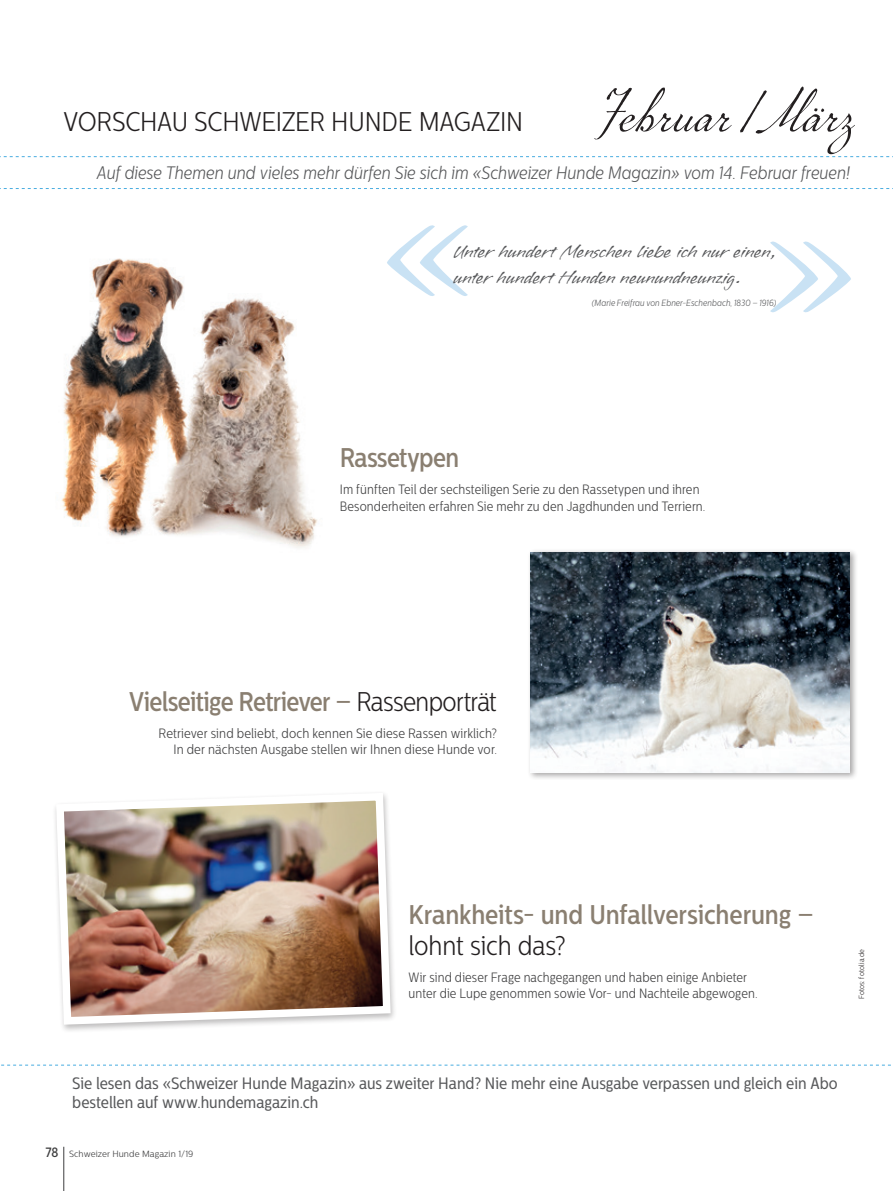
<style>
.page{position:relative;width:893px;height:1191px;background:#fff}
.page>*{position:absolute;margin:0;border:0;box-sizing:border-box;transform-origin:0 0}
.t1{font:200 180px "Caturrita";color:#c9e2f4}
.t2{font:72px "P22 Marcel Script";color:#231f20}
.t3{font:500 27px "Centrale Sans Cnd";letter-spacing:-.015em;color:#8a7f71}
.t4{font:300 27px "Centrale Sans Cnd";letter-spacing:-.01em;color:#231f20}
.t5{font:19.5px/25.5px "Vujahday Plain ROB";letter-spacing:-.005em;color:#57585a}
.t6{font:italic 300 18px "Centrale Sans Cnd";letter-spacing:-.005em;color:#57585a}
.t7{font:16.5px/19.8px "Centrale Sans Cnd";color:#57585a}
.t8{font:300 13.5px/16.2px "Centrale Sans Cnd";letter-spacing:.01em;color:#3e3e3f}
.t9{font:italic 300 9px "Centrale Sans Cnd";color:#57585a}
.t10{font:300 9px "Centrale Sans Cnd";letter-spacing:.01em;color:#3e3e3f;scale:1.1 1}
.t11{font:300 7.5px "Centrale Sans Cnd";letter-spacing:.02em;color:#231f20}
.s1{font-weight:300;color:#231f20}
.s2{font-weight:500;font-size:13.5px}
</style>
<div class="page">
<img style="left:55px;top:794px;width:339px;height:234px">
<div style="left:527px;top:548px;width:331px;height:232px;background:#231f20;opacity:.4"></div>
<img style="left:530px;top:552px;width:320px;height:220px">
<img style="left:61px;top:258px;width:256px;height:290px">
<hr style="left:64px;top:1146px;width:1px;height:45px;background:#3e3e3f">
<svg style="left:0;top:156px;width:893px;height:33px"></svg>
<svg style="left:1px;top:1064px;width:890px;height:1px"></svg>
<h3 class="t4" style="left:64px;top:107px;width:461px">VORSCHAU SCHWEIZER HUNDE MAGAZIN</h3>
<h2 class="t2" style="left:599px;top:79px;width:257px">Februar/März</h2>
<h3 class="t6" style="left:97px;top:163px;width:755px">Auf diese Themen und vieles mehr dürfen Sie sich im «Schweizer Hunde Magazin» vom 14. Februar freuen!</h3>
<h1 class="t1" style="left:383px;top:135px;width:90px">«</h1>
<h1 class="t1" style="left:766px;top:152px;width:90px">»</h1>
<h3 class="t5" style="left:454px;top:239px;width:322px">Unter hundert Menschen liebe ich nur einen, unter hundert Hunden neunundneunzig.</h3>
<p class="t9" style="left:592px;top:298px;width:186px">(Marie Freifrau von Ebner-Eschenbach, 1830 – 1916)</p>
<h3 class="t3" style="left:340px;top:442px;width:121px">Rassetypen</h3>
<p class="t8" style="left:340px;top:481px;width:367px">Im fünften Teil der sechsteiligen Serie zu den Rassetypen und ihren<br>Besonderheiten erfahren Sie mehr zu den Jagdhunden und Terriern.</p>
<h3 class="t3" style="left:129px;top:685px;width:369px">Vielseitige Retriever – <span class="s1">Rassenporträt</span></h3>
<p class="t8" style="left:159px;top:725px;width:340px;text-align:right">Retriever sind beliebt, doch kennen Sie diese Rassen wirklich?<br>In der nächsten Ausgabe stellen wir Ihnen diese Hunde vor.</p>
<h3 class="t3" style="left:409px;top:898px;width:407px">Krankheits- und Unfallversicherung –</h3>
<h3 class="t4" style="left:409px;top:930px;width:159px">lohnt sich das?</h3>
<p class="t8" style="left:409px;top:969px;width:350px">Wir sind dieser Frage nachgegangen und haben einige Anbieter unter die Lupe genommen sowie Vor- und Nachteile abgewogen.</p>
<p class="t11" style="left:857px;top:999px;width:52px;rotate:-90deg">Fotos: fotolia.de</p>
<p class="t7" style="left:72px;top:1073px;width:767px">Sie lesen das «Schweizer Hunde Magazin» aus zweiter Hand? Nie mehr eine Ausgabe verpassen und gleich ein Abo bestellen auf www.hundemagazin.ch</p>
<p class="t10" style="left:45px;top:1148px;width:136px"><span class="s2">78</span> Schweizer Hunde Magazin 1/19</p>
</div>
